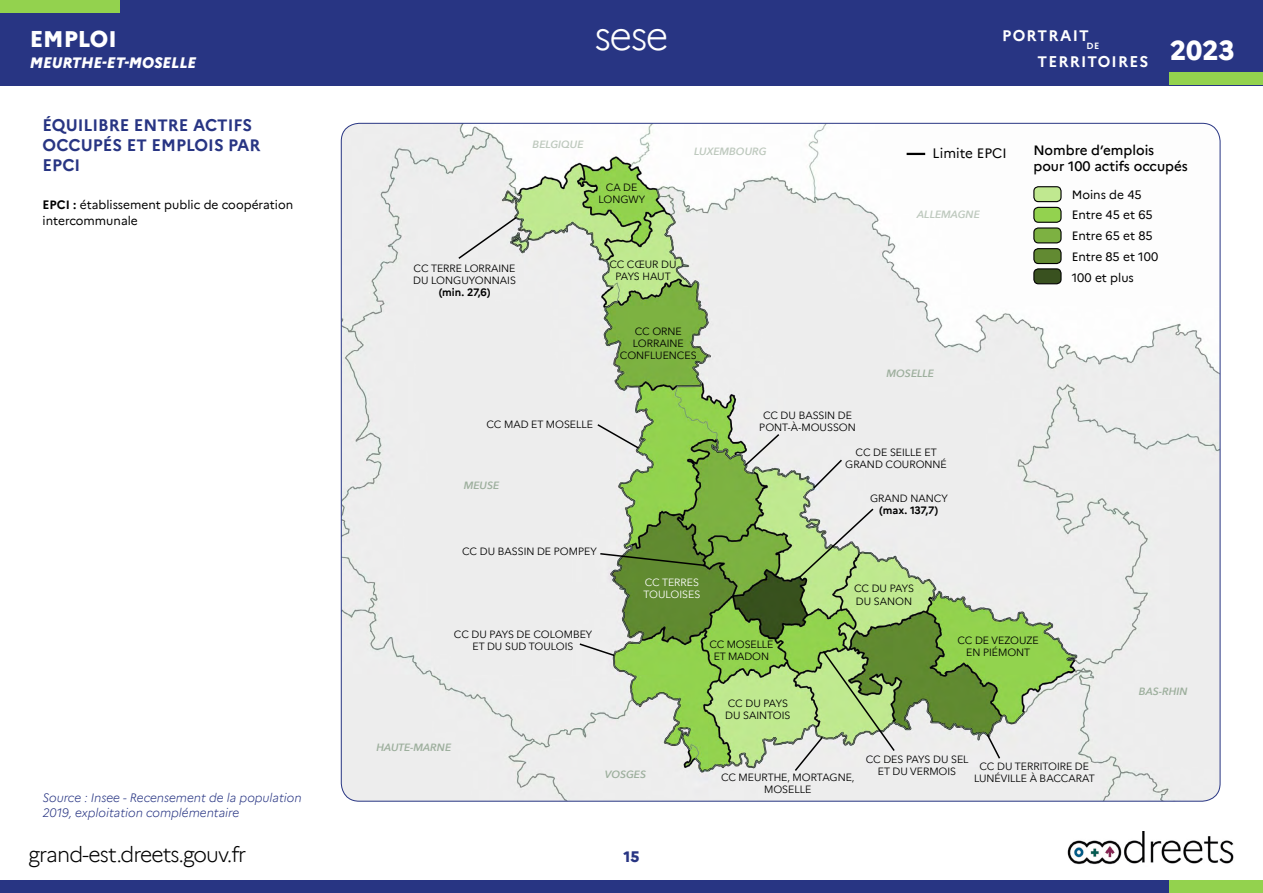
<style>
.page{position:relative;width:1263px;height:893px;background:#fff}
.page>*{position:absolute;margin:0;border:0;box-sizing:border-box;transform-origin:0 0}
.t1{font:300 39px "Marianne";color:#fff}
.t2{font:800 27px "Marianne";color:#fff}
.t3{font:800 22.5px "Marianne";color:#fff}
.t4{font:300 21px "Marianne";color:#000}
.t5{font:700 16.5px/19.8px "Marianne";color:#283583}
.t6{font:700 15.3px "Marianne";letter-spacing:.075em;color:#fff}
.t7{font:italic 800 15px "Marianne";color:#fff}
.t8{font:800 15px "Marianne";color:#283583}
.t9{font:500 13.5px/16.5px "Marianne";color:#000}
.t10{font:13.5px "Marianne";color:#000}
.t11{font:12px/20.7px "Marianne";color:#000}
.t12{font:italic 300 12px/14.4px "Marianne";color:#283583}
.t13{font:700 12px "Marianne";color:#000}
.t14{font:10.5px/12px "Avenir Next Cyr W04";color:#000;text-align:center}
.t15{font:italic 600 10.5px "Avenir Next Cyr W04";color:#9daf9d}
.t16{font:italic 600 10.5px "Avenir Next Cyr W04";color:#bec9be}
.t17{font:700 10.5px "Marianne";color:#000}
.t18{font:10.5px/12px "Avenir Next Cyr W04";color:#fff}
.t19{font:700 8.85px "Marianne";color:#fff}
.s1{font-weight:700}
</style>
<div class="page">
<img style="left:1067px;top:832px;width:167px;height:33px">
<div style="left:0;top:0;width:1263px;height:85px;background:#283583"></div>
<div style="left:1170px;top:72px;width:93px;height:13px;background:#93d24e"></div>
<div style="left:0;top:0;width:119px;height:13px;background:#93d24e"></div>
<div style="left:0;top:880px;width:1263px;height:13px;background:#283583"></div>
<div style="left:1170px;top:880px;width:93px;height:13px;background:#93d24e"></div>
<img style="left:341px;top:123px;width:879px;height:678px">
<svg style="left:907px;top:153px;width:18px;height:2px"></svg>
<div style="left:1034px;top:207px;width:27px;height:15px;background:#93d24f;border-radius:4px"></div>
<div style="left:1033px;top:207px;width:28px;height:16px;border:1px solid #000;border-radius:4px"></div>
<div style="left:1034px;top:187px;width:27px;height:15px;background:#c0e890;border-radius:4px"></div>
<div style="left:1033px;top:186px;width:28px;height:16px;border:1px solid #000;border-radius:4px"></div>
<div style="left:1034px;top:228px;width:27px;height:15px;background:#7db142;border-radius:4px"></div>
<div style="left:1033px;top:227px;width:28px;height:16px;border:1px solid #000;border-radius:4px"></div>
<div style="left:1034px;top:249px;width:27px;height:15px;background:#628a32;border-radius:4px"></div>
<div style="left:1033px;top:248px;width:28px;height:16px;border:1px solid #000;border-radius:4px"></div>
<div style="left:1034px;top:269px;width:27px;height:15px;background:#39511f;border-radius:4px"></div>
<div style="left:1033px;top:268px;width:28px;height:16px;border:1px solid #000;border-radius:4px"></div>
<svg style="left:457px;top:215px;width:61px;height:45px;background:#dfe0df"></svg>
<svg style="left:743px;top:432px;width:38px;height:35px"></svg>
<svg style="left:812px;top:458px;width:31px;height:32px"></svg>
<svg style="left:599px;top:552px;width:108px;height:15px;background:#6c884b"></svg>
<svg style="left:798px;top:507px;width:77px;height:72px;background:#c3d8ab"></svg>
<svg style="left:985px;top:733px;width:16px;height:27px"></svg>
<svg style="left:578px;top:642px;width:38px;height:15px"></svg>
<svg style="left:793px;top:649px;width:103px;height:124px;background:#b2cc93"></svg>
<svg style="left:596px;top:423px;width:44px;height:27px"></svg>
<h3 class="t3" style="left:30px;top:21px;width:89px">EMPLOI</h3>
<h3 class="t7" style="left:30px;top:51px;width:168px">MEURTHE-ET-MOSELLE</h3>
<h3 class="t5" style="left:43px;top:114px;width:219px">ÉQUILIBRE ENTRE ACTIFS<br>OCCUPÉS ET EMPLOIS PAR<br>EPCI</h3>
<p class="t13" style="left:43px;top:195px;width:8px">EPCI</p>
<p class="t11" style="left:43px;top:195px;width:252px;line-height:16.5px;text-indent:31px"><span class="s1">:</span> établissement public de coopération intercommunale</p>
<p class="t12" style="left:43px;top:790px;width:261px">Source : Insee - Recensement de la population<br>2019, exploitation complémentaire</p>
<h1 class="t1" style="left:594px;top:6px;width:76px">sese</h1>
<h2 class="t2" style="left:1170px;top:29px;width:66px">2023</h2>
<h3 class="t6" style="left:1002px;top:24px;width:88px">PORTRAIT</h3>
<p class="t19" style="left:1086px;top:39px;width:14px">DE</p>
<h3 class="t6" style="left:1037px;top:50px;width:112px">TERRITOIRES</h3>
<p class="t16" style="left:533px;top:137px;width:52px">BELGIQUE</p>
<p class="t14" style="left:598px;top:181px;width:48px">CA DE<br>LONGWY</p>
<p class="t16" style="left:694px;top:145px;width:74px">LUXEMBOURG</p>
<p class="t14" style="left:413px;top:262px;width:104px;text-align:left">CC TERRE LORRAINE<br>DU LONGUYONNAIS</p>
<p class="t17" style="left:439px;top:284px;width:53px">(MIN. 27,6)</p>
<p class="t14" style="left:609px;top:258px;width:69px">CC CŒUR DU<br>PAYS HAUT</p>
<p class="t14" style="left:620px;top:326px;width:78px">CC ORNE<br>LORRAINE<br>CONFLUENCES</p>
<p class="t10" style="left:932px;top:143px;width:76px">Limite EPCI</p>
<p class="t9" style="left:1033px;top:141px;width:156px">Nombre d’emplois pour 100 actifs occupés</p>
<p class="t11" style="left:1072px;top:183px;width:88px">Moins de 45<br>Entre 45 et 65<br>Entre 65 et 85<br>Entre 85 et 100<br>100 et plus</p>
<p class="t16" style="left:917px;top:208px;width:64px">ALLEMAGNE</p>
<p class="t15" style="left:886px;top:367px;width:49px">MOSELLE</p>
<p class="t14" style="left:763px;top:409px;width:91px">CC DU BASSIN DE</p>
<p class="t14" style="left:486px;top:418px;width:108px">CC MAD ET MOSELLE</p>
<p class="t14" style="left:759px;top:421px;width:98px">PONT-À-MOUSSON</p>
<p class="t15" style="left:464px;top:479px;width:37px">MEUSE</p>
<p class="t14" style="left:462px;top:545px;width:136px">CC DU BASSIN DE POMPEY</p>
<p class="t14" style="left:454px;top:629px;width:140px">CC DU PAYS DE COLOMB EY<br>ET DU SUD TOULOIS</p>
<p class="t18" style="left:643px;top:576px;width:58px">CC TERRES<br>TOULOISES</p>
<p class="t14" style="left:709px;top:638px;width:65px">CC MOSELLE<br>ET MADON</p>
<p class="t14" style="left:845px;top:446px;width:103px">CC DE SEILLE ET<br>GRAND COURONNÉ</p>
<p class="t14" style="left:870px;top:493px;width:79px">GRAND NANCY</p>
<p class="t17" style="left:879px;top:502px;width:61px">(MAX. 137,7)</p>
<p class="t14" style="left:854px;top:583px;width:62px;text-align:left">CC DU PAYS<br>DU SANON</p>
<p class="t14" style="left:957px;top:634px;width:83px">CC DE VEZOUZE<br>EN PIÉMONT</p>
<p class="t15" style="left:377px;top:741px;width:76px">HAUTE-MARNE</p>
<p class="t15" style="left:605px;top:768px;width:43px">VOSGES</p>
<p class="t14" style="left:725px;top:698px;width:67px;text-align:left">CC DU PAYS<br>DU SAINTOIS</p>
<p class="t14" style="left:721px;top:772px;width:135px">CC MEURTHE, MORTAGNE,<br>MOSELLE</p>
<p class="t14" style="left:866px;top:753px;width:104px">CC DES PAYS DU SEL<br>ET DU VERMOIS</p>
<p class="t14" style="left:974px;top:760px;width:122px">CC DU TERRITOIRE DE<br>LUNÉVILLE À BACCARAT</p>
<p class="t15" style="left:1139px;top:685px;width:50px">BAS-RHIN</p>
<h3 class="t4" style="left:28px;top:838px;width:219px">grand-est.dreets.gouv.fr</h3>
<h3 class="t8" style="left:624px;top:845px;width:17px">15</h3>
</div>
